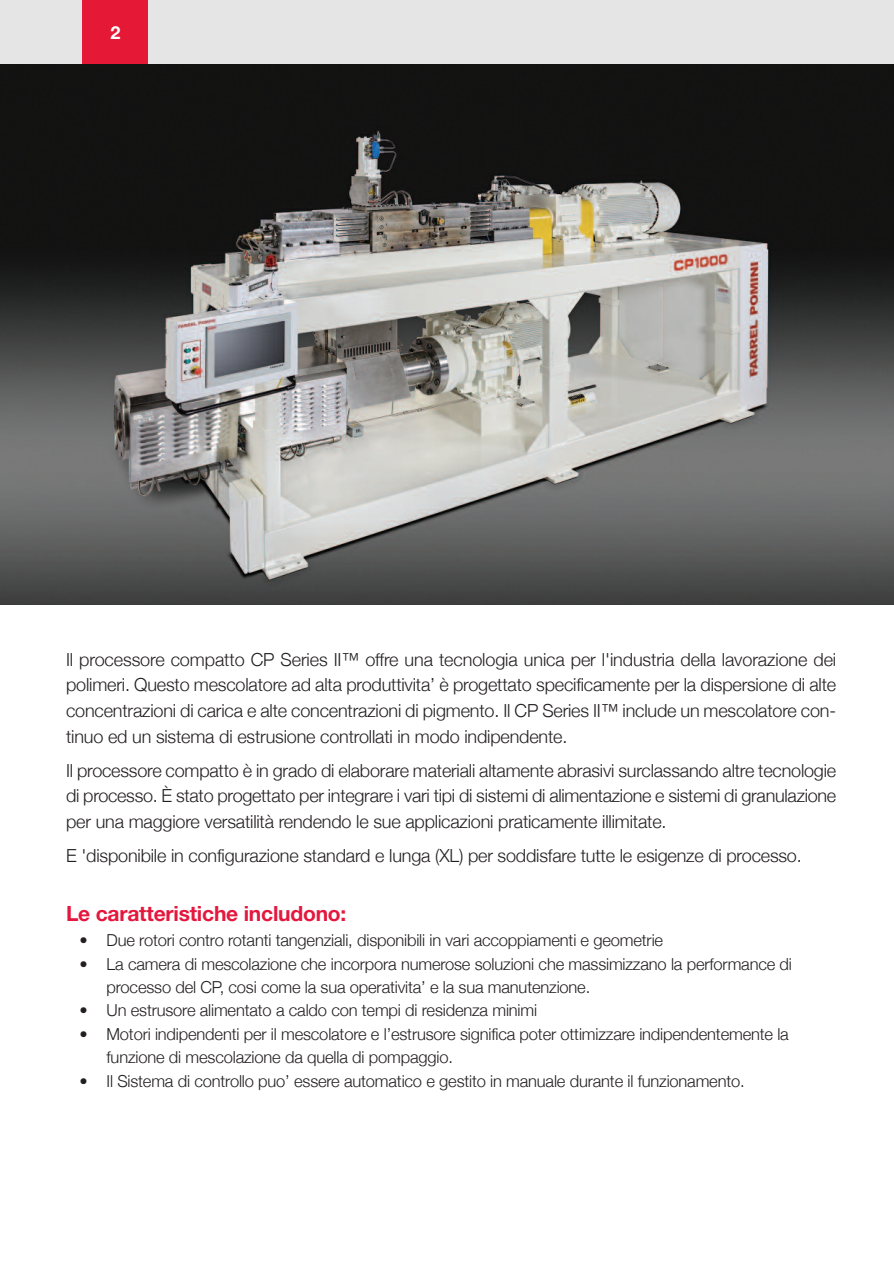
<style>
.page{position:relative;width:894px;height:1263px;background:#fff}
.page>*{position:absolute;margin:0;border:0;box-sizing:border-box;transform-origin:0 0}
.t1{font:700 21px "Helvetica Neue";letter-spacing:-.01em;color:#e4183e}
.t2{font:300 18px/25.5px "Helvetica Neue";letter-spacing:-.01em;color:#231f20;text-align:justify}
.t3{font:700 18px "Helvetica Neue";color:#fff}
.t4{font:300 16.5px/23.4px "Helvetica Neue";letter-spacing:-.01em;color:#231f20}
</style>
<div class="page">
<img style="left:0;top:64px;width:893px;height:540px">
<div style="left:0;top:0;width:893px;height:64px;background:#e5e5e5"></div>
<div style="left:82px;top:0;width:66px;height:64px;background:#e51836"></div>
<p class="t3" style="left:111px;top:26px;width:12px">2</p>
<p class="t2" style="left:66px;top:646px;width:771px">Il processore compatto CP Series II™ offre una tecnologia unica per l'industria della lavorazione dei polimeri. Questo mescolatore ad alta produttivita’ è progettato specificamente per la dispersione di alte concentrazioni di carica e alte concentrazioni di pigmento. Il CP Series II™ include un mescolatore con&shy;tinuo ed un sistema di estrusione controllati in modo indipendente.</p>
<p class="t2" style="left:66px;top:757px;width:771px">Il processore compatto è in grado di elaborare materiali altamente abrasivi surclassando altre tecnologie di processo. È stato progettato per integrare i vari tipi di sistemi di alimentazione e sistemi di granulazione per una maggiore versatilità rendendo le sue applicazioni praticamente illimitate.</p>
<p class="t2" style="left:66px;top:842px;width:737px">E 'disponibile in configurazione standard e lunga (XL) per soddisfare tutte le esigenze di processo.</p>
<p class="t1" style="left:66px;top:905px;width:282px">Le caratteristiche includono:</p>
<p class="t4" style="left:80px;top:928px;width:585px">• Due rotori contro rotanti tangenziali, disponibili in vari accoppiamenti e geometrie</p>
<p class="t4" style="left:106px;top:951px;width:686px;text-indent:-27px">• La camera di mescolazione che incorpora numerose soluzioni che massimizzano la performance di processo del CP, cosi come la sua operativita’ e la sua manutenzione.</p>
<p class="t4" style="left:79px;top:998px;width:459px">• Un estrusore alimentato a caldo con tempi di residenza minimi</p>
<p class="t4" style="left:106px;top:1021px;width:683px;text-indent:-27px">• Motori indipendenti per il mescolatore e l’estrusore significa poter ottimizzare indipendentemente la funzione di mescolazione da quella di pompaggio.</p>
<p class="t4" style="left:79px;top:1068px;width:666px">• Il Sistema di controllo puo’ essere automatico e gestito in manuale durante il funzionamento.</p>
</div>
